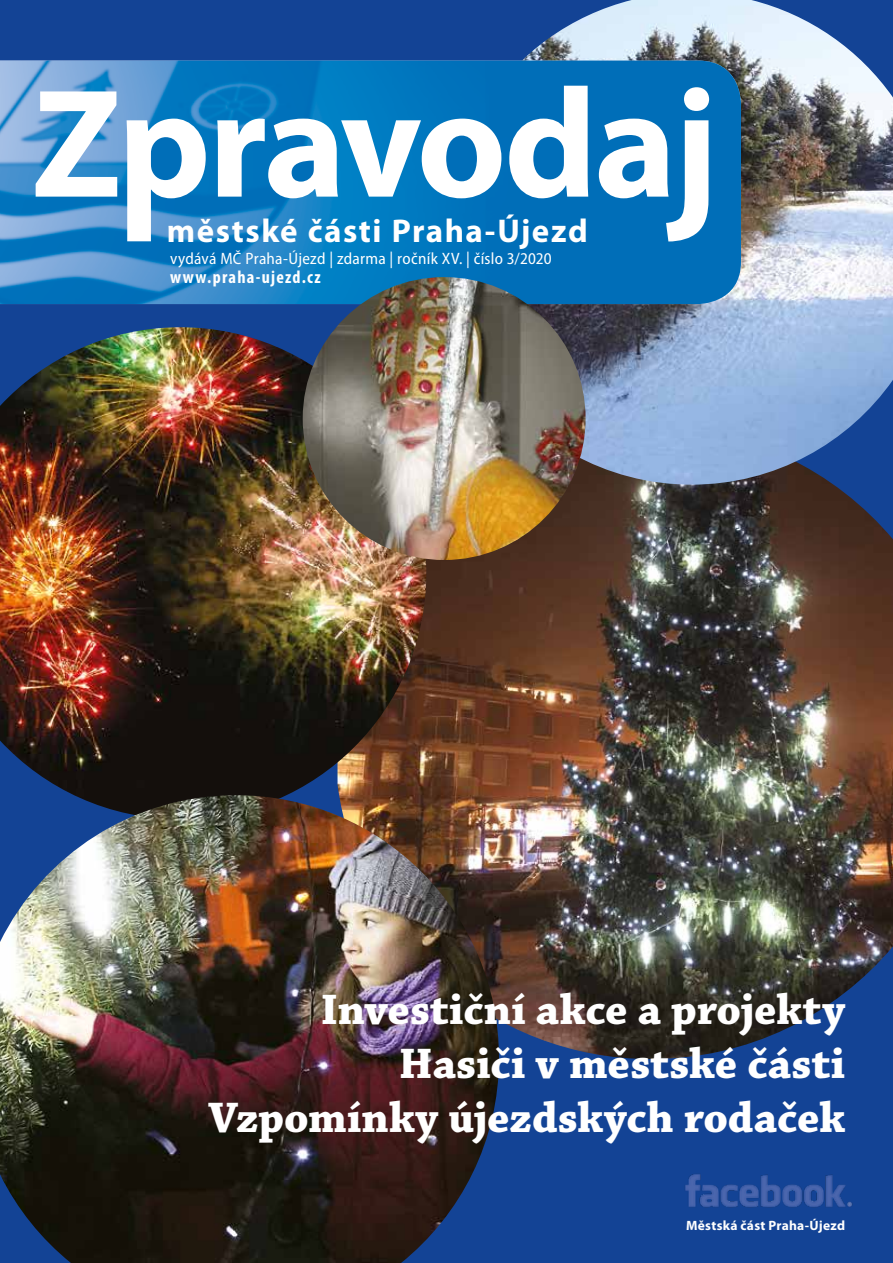
<style>
.page{position:relative;width:893px;height:1263px;background:#134395}
.page>*{position:absolute;margin:0;border:0;box-sizing:border-box;transform-origin:0 0}
.t1{font:700 45px/54px "Chaparral Pro";color:#fff;text-align:right}
.t2{font:700 33px "Myriad Pro";letter-spacing:.045em;color:#fff}
.t3{font:700 condensed 18px "Myriad Pro";letter-spacing:.07em;color:#fff}
.t4{font:semi-condensed 16.5px "Myriad Pro";letter-spacing:.015em;color:#fff}
.t5{font:700 13.5px "Myriad Pro";letter-spacing:.02em;color:#fff}
</style>
<div class="page">
<img style="left:426px;top:485px;width:467px;height:574px">
<img style="left:485px;top:0;width:408px;height:485px">
<img style="left:0;top:327px;width:426px;height:468px">
<img style="left:0;top:795px;width:499px;height:468px">
<img style="left:0;top:61px;width:741px;height:243px">
<svg style="left:36px;top:91px;width:81px;height:106px;background:#b0d1ea"></svg>
<svg style="left:127px;top:119px;width:79px;height:122px;background:#9dc6e4"></svg>
<svg style="left:217px;top:119px;width:204px;height:79px;background:#91c5e3"></svg>
<div style="left:422px;top:119px;width:79px;height:79px;background:#fff;border-radius:50%"></div>
<div style="left:446px;top:136px;width:31px;height:45px;background:#006eb8;border-radius:50%"></div>
<svg style="left:509px;top:86px;width:79px;height:112px;background:#96c3e1"></svg>
<svg style="left:599px;top:119px;width:109px;height:122px;background:#82b8dc"></svg>
<div style="left:684px;top:87px;width:25px;height:24px;background:#fff;border-radius:50%"></div>
<img style="left:685px;top:1174px;width:168px;height:34px">
<img style="left:303px;top:277px;width:283px;height:283px;border-radius:141px">
<p class="t2" style="left:167px;top:212px;width:422px">městské části Praha-Újezd</p>
<p class="t4" style="left:170px;top:249px;width:383px">vydává MČ Praha-Újezd | zdarma | ročník XV. | číslo 3/2020</p>
<p class="t3" style="left:170px;top:267px;width:152px">www.praha-ujezd.cz</p>
<p class="t1" style="left:208px;top:984px;width:638px">Investiční akce a projekty<br>Hasiči v městské části<br>Vzpomínky újezdských rodaček</p>
<p class="t5" style="left:686px;top:1217px;width:160px">Městská část Praha-Újezd</p>
</div>
